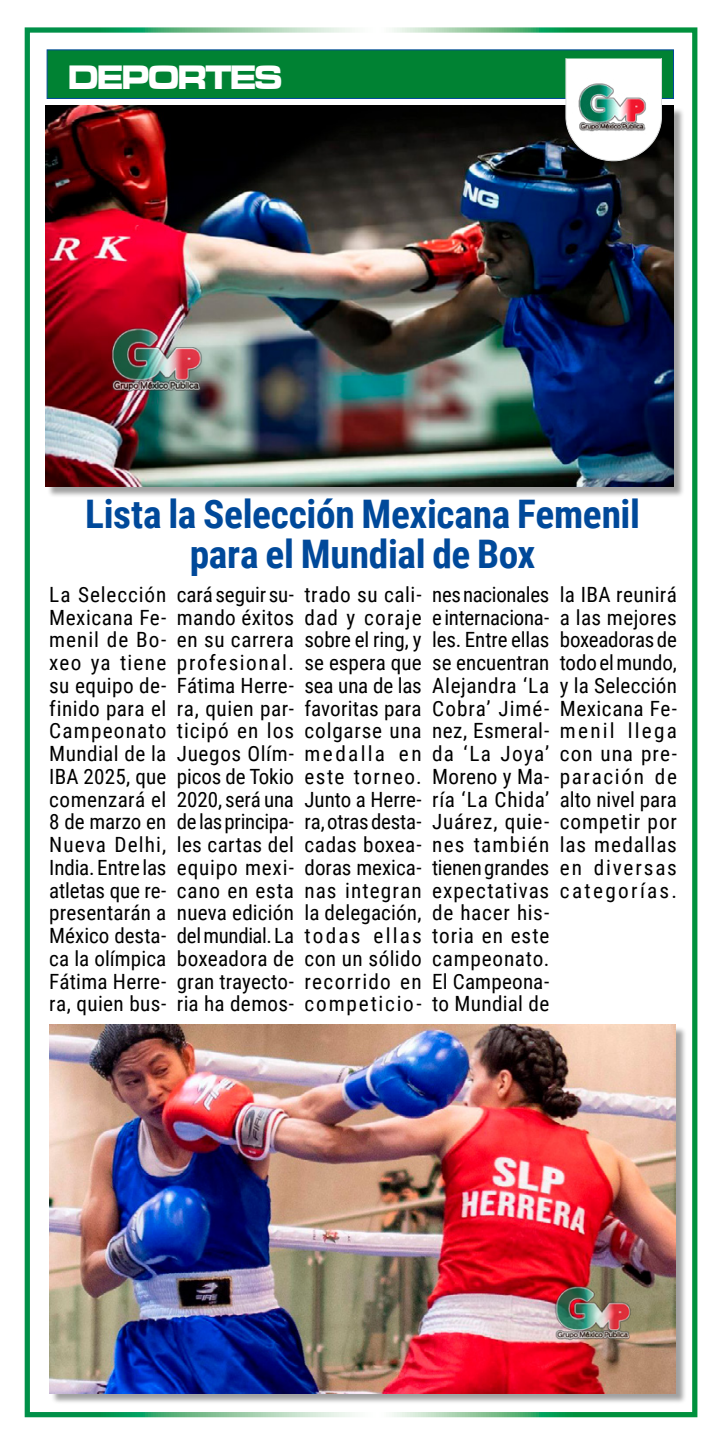
<style>
.page{position:relative;width:720px;height:1439px;background:#fff}
.page>*{position:absolute;margin:0;border:0;box-sizing:border-box;transform-origin:0 0}
.t1{font:700 39.38px/40.2px "Roboto Condensed";letter-spacing:-.01em;color:#00499a;text-align:center}
.t2{font:35px "Microgramma D Bold Exte";letter-spacing:-.03em;color:#fff;scale:.9 1}
.t3{font:21px/22.8px "Roboto Condensed";letter-spacing:.02em;color:#000;text-align:justify}
</style>
<div class="page">
<div style="left:25px;top:27px;width:672px;height:1390px;border:5px solid #fff"></div>
<div style="left:51px;top:1026px;width:634px;height:378px;background:#000;opacity:.37"></div>
<img style="left:50px;top:1025px;width:625px;height:368px">
<div style="left:47px;top:107px;width:637px;height:391px;background:#000;opacity:.37"></div>
<img style="left:46px;top:106px;width:627px;height:380px">
<img style="left:93px;top:292px;width:131px;height:131px">
<img style="left:539px;top:1256px;width:110px;height:110px">
<div style="left:47px;top:49px;width:626px;height:50px;background:#008233;border:1px solid #00499a"></div>
<svg style="left:565px;top:58px;width:96px;height:103px"></svg>
<h2 class="t2" style="left:68px;top:54px;width:239px">DEPORTES</h2>
<h1 class="t1" style="left:85px;top:492px;width:556px">Lista la Selección Mexicana Femenil para el Mundial de Box</h1>
<p class="t3" style="left:49px;top:582px;width:119px">La Selección Mexicana Fe&shy;menil de Bo&shy;xeo ya tiene su equipo de&shy;finido para el Campeonato Mundial de la IBA 2025, que comenzará el 8 de marzo en Nueva Delhi, India. Entre las atletas que re&shy;presentarán a México desta&shy;ca la olímpica Fátima Herre&shy;ra, quien bus-</p>
<p class="t3" style="left:177px;top:582px;width:119px">cará seguir su&shy;mando éxitos en su carrera profesional.<br>Fátima Herre&shy;ra, quien par&shy;ticipó en los Juegos Olím&shy;picos de Tokio 2020, será una de las principa&shy;les cartas del equipo mexi&shy;cano en esta nueva edición del mundial. La boxeadora de gran trayecto&shy;ria ha demos-</p>
<p class="t3" style="left:304px;top:582px;width:119px">trado su cali&shy;dad y coraje sobre el ring, y se espera que sea una de las favoritas para colgarse una medalla en este torneo.<br>Junto a Herre&shy;ra, otras desta&shy;cadas boxea&shy;doras mexica&shy;nas integran la delegación, todas ellas con un sólido recorrido en competicio-</p>
<p class="t3" style="left:432px;top:582px;width:119px">nes nacionales e internaciona&shy;les. Entre ellas se encuentran Alejandra ‘La Cobra’ Jimé&shy;nez, Esmeral&shy;da ‘La Joya’ Moreno y Ma&shy;ría ‘La Chida’ Juárez, quie&shy;nes también tienen grandes expectativas de hacer his&shy;toria en este campeonato.<br>El Campeona&shy;to Mundial de</p>
<p class="t3" style="left:559px;top:582px;width:119px">la IBA reunirá a las mejores boxeadoras de todo el mundo, y la Selección Mexicana Fe&shy;menil llega con una pre&shy;paración de alto nivel para competir por las medallas en diversas categorías.</p>
</div>
